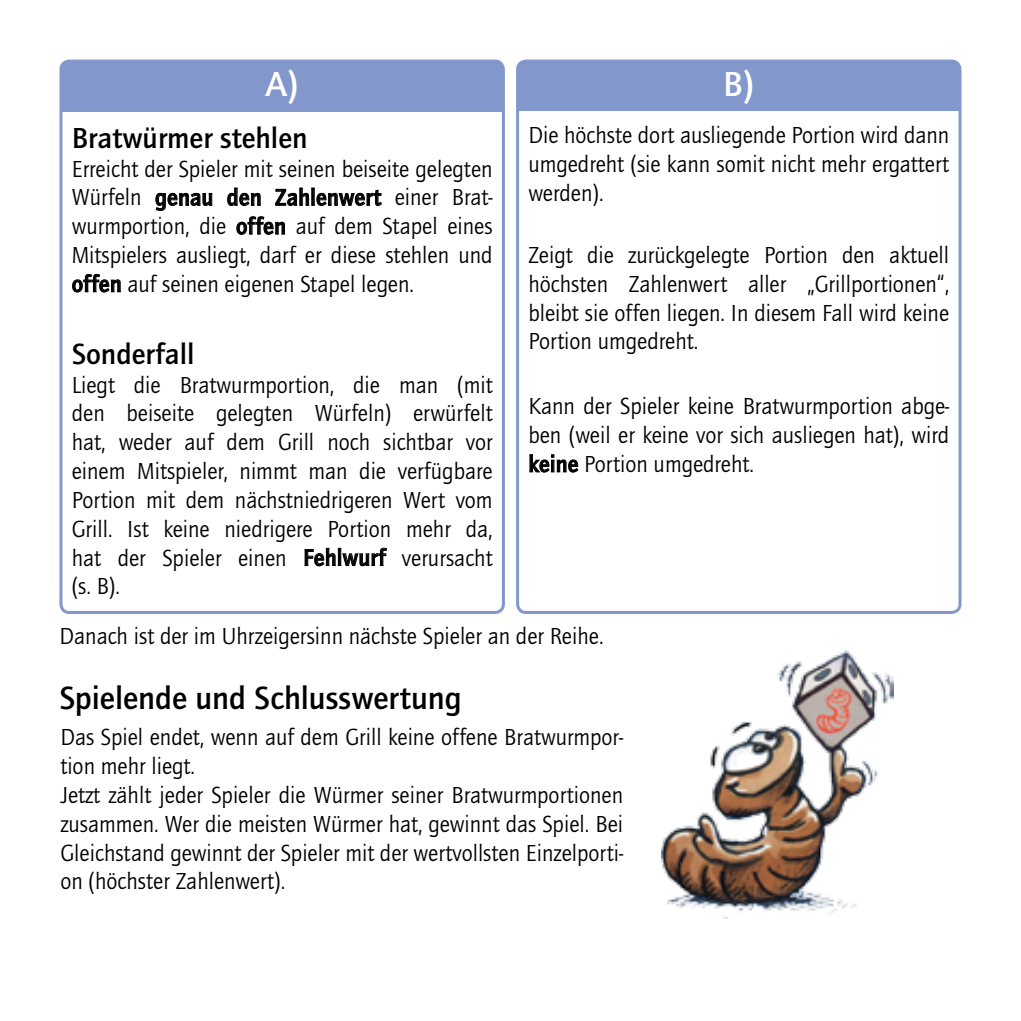
<style>
.page{position:relative;width:1021px;height:1021px;background:#fff}
.page>*{position:absolute;margin:0;border:0;box-sizing:border-box;transform-origin:0 0}
.t1{font:700 36px "Quay Itc T";color:#fff}
.t2{font:700 33px "Quay Itc T";color:#000}
.t3{font:700 30px "Quay Itc T";color:#000}
.t4{font:24px/28.8px "Quay Itc T";color:#000;text-align:justify;scale:.96 1}
.s1{font-weight:700}
</style>
<div class="page">
<img style="left:661px;top:650px;width:232px;height:268px">
<div style="left:61px;top:61px;width:442px;height:50px;background:#8298cd"></div>
<div style="left:59px;top:60px;width:446px;height:554px;border:3px solid #8298cd;border-radius:9px"></div>
<div style="left:517px;top:61px;width:443px;height:50px;background:#8298cd"></div>
<div style="left:516px;top:60px;width:445px;height:554px;border:3px solid #8298cd;border-radius:9px"></div>
<svg style="left:529px;top:454px;width:49px;height:18px"></svg>
<svg style="left:155px;top:193px;width:58px;height:18px"></svg>
<svg style="left:227px;top:187px;width:34px;height:19px"></svg>
<svg style="left:275px;top:187px;width:107px;height:19px"></svg>
<svg style="left:236px;top:216px;width:49px;height:19px"></svg>
<svg style="left:72px;top:274px;width:49px;height:18px"></svg>
<svg style="left:304px;top:547px;width:83px;height:19px"></svg>
<h1 class="t1" style="left:266px;top:63px;width:35px">A)</h1>
<h1 class="t1" style="left:723px;top:63px;width:33px">B)</h1>
<p class="t4" style="left:528px;top:120px;width:440px">Die höchste dort ausliegende Portion wird dann umgedreht (sie kann somit nicht mehr ergattert werden).</p>
<p class="t4" style="left:528px;top:240px;width:440px">Zeigt die zurückgelegte Portion den aktuell höchsten Zahlenwert aller „Grillportionen“, bleibt sie offen liegen. In diesem Fall wird keine Portion umgedreht.</p>
<p class="t3" style="left:72px;top:120px;width:237px">Bratwürmer stehlen</p>
<p class="t4" style="left:72px;top:154px;width:440px">Erreicht der Spieler mit seinen beiseite gelegten Würfeln <span class="s1">genau den Zahlenwert</span> einer Brat&shy;wurmportion, die <span class="s1">offen</span> auf dem Stapel eines Mitspielers ausliegt, darf er diese stehlen und <span class="s1">offen</span> auf seinen eigenen Stapel legen.</p>
<p class="t3" style="left:72px;top:336px;width:124px">Sonderfall</p>
<p class="t4" style="left:72px;top:370px;width:440px">Liegt die Bratwurmportion, die man (mit den beiseite gelegten Würfeln) erwürfelt hat, weder auf dem Grill noch sichtbar vor einem Mitspieler, nimmt man die verfügbare Portion mit dem nächstniedrigeren Wert vom Grill. Ist keine niedrigere Portion mehr da, hat der Spieler einen <span class="s1">Fehlwurf</span> verursacht (s. B).</p>
<p class="t4" style="left:60px;top:621px;width:568px">Danach ist der im Uhrzeigersinn nächste Spieler an der Reihe.</p>
<p class="t4" style="left:528px;top:391px;width:440px">Kann der Spieler keine Bratwurmportion abge&shy;ben (weil er keine vor sich ausliegen hat), wird <span class="s1">keine</span> Portion umgedreht.</p>
<h2 class="t2" style="left:59px;top:679px;width:404px">Spielende und Schlusswertung</h2>
<p class="t4" style="left:60px;top:722px;width:587px;text-align:left">Das Spiel endet, wenn auf dem Grill keine offene Bratwurmpor&shy;tion mehr liegt.<br>Jetzt zählt jeder Spieler die Würmer seiner Bratwurmportionen zusammen. Wer die meisten Würmer hat, gewinnt das Spiel. Bei Gleichstand gewinnt der Spieler mit der wertvollsten Einzelporti&shy;on (höchster Zahlenwert).</p>
</div>
